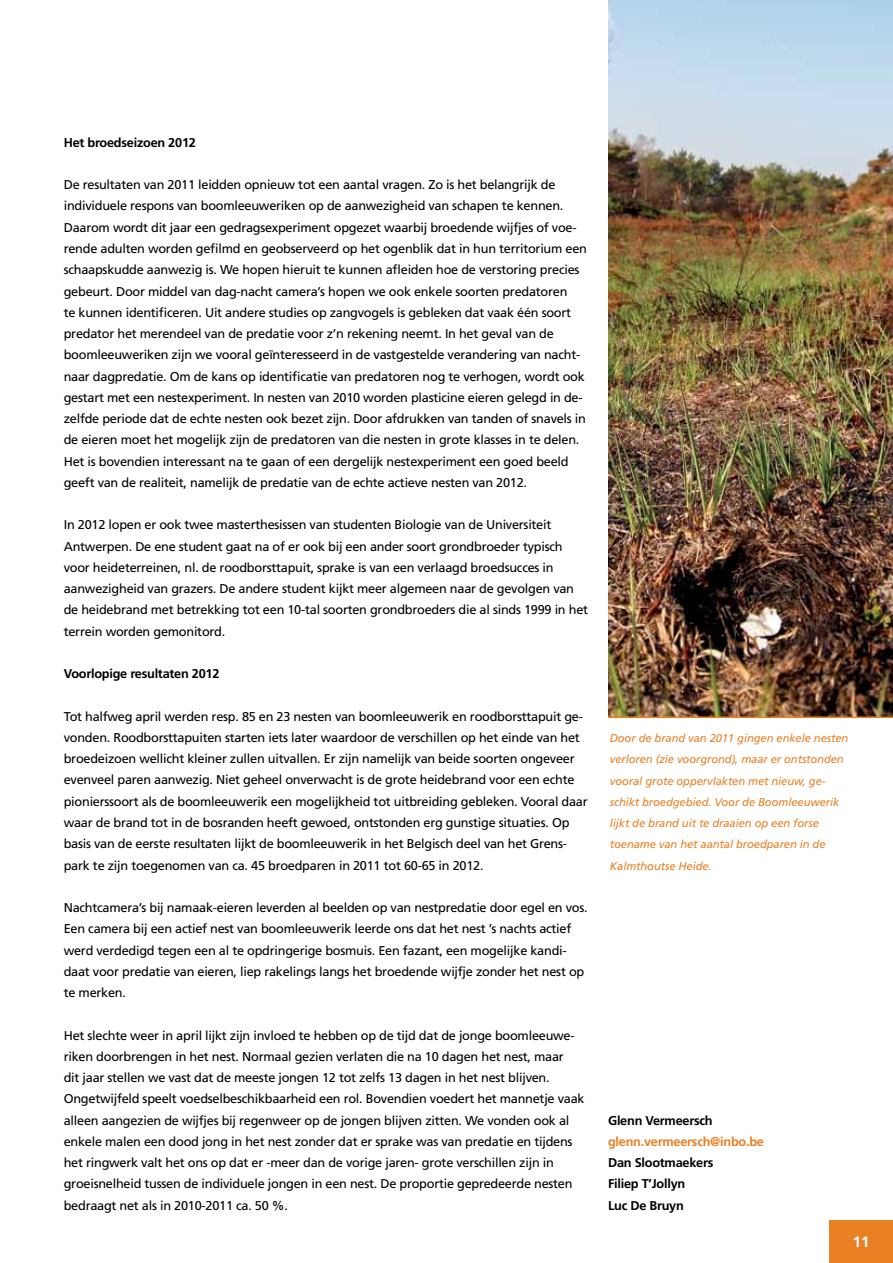
<style>
.page{position:relative;width:893px;height:1263px;background:#fff}
.page>*{position:absolute;margin:0;border:0;box-sizing:border-box;transform-origin:0 0}
.t1{font:700 15px "Frutiger LT Std";color:#fff}
.t2{font:12.75px/21.3px "Frutiger LT Std";letter-spacing:-.02em;color:#000}
.t3{font:700 12.75px/21.3px "Frutiger LT Std";letter-spacing:-.02em;color:#000}
.t4{font:700 12.75px "Frutiger LT Std";letter-spacing:-.02em;color:#ea8024}
.t5{font:italic 11.25px/21.3px "Frutiger LT Std";letter-spacing:-.01em;color:#ea8024}
</style>
<div class="page">
<img style="left:608px;top:0;width:285px;height:716px">
<hr style="left:608px;top:716px;width:285px;height:2px;background:#ea8024">
<div style="left:829px;top:1220px;width:64px;height:43px;background:#ea8024"></div>
<p class="t3" style="left:64px;top:132px;width:134px">Het broedseizoen 2012</p>
<p class="t2" style="left:64px;top:174px;width:525px">De resultaten van 2011 leidden opnieuw tot een aantal vragen. Zo is het belangrijk de individuele respons van boomleeuweriken op de aanwezigheid van schapen te kennen.<br>Daarom wordt dit jaar een gedragsexperiment opgezet waarbij broedende wijfjes of voe&shy;rende adulten worden gefilmd en geobserveerd op het ogenblik dat in hun territorium een schaapskudde aanwezig is. We hopen hieruit te kunnen afleiden hoe de verstoring precies gebeurt. Door middel van dag-nacht camera’s hopen we ook enkele soorten predatoren<br>te kunnen identificeren. Uit andere studies op zangvogels is gebleken dat vaak één soort predator het merendeel van de predatie voor z’n rekening neemt. In het geval van de boomleeuweriken zijn we vooral geïnteresseerd in de vastgestelde verandering van nacht&shy;naar dagpredatie. Om de kans op identificatie van predatoren nog te verhogen, wordt ook gestart met een nestexperiment. In nesten van 2010 worden plasticine eieren gelegd in de&shy;zelfde periode dat de echte nesten ook bezet zijn. Door afdrukken van tanden of snavels in de eieren moet het mogelijk zijn de predatoren van die nesten in grote klasses in te delen.<br>Het is bovendien interessant na te gaan of een dergelijk nestexperiment een goed beeld geeft van de realiteit, namelijk de predatie van de echte actieve nesten van 2012.</p>
<p class="t2" style="left:64px;top:514px;width:526px">In 2012 lopen er ook twee masterthesissen van studenten Biologie van de Universiteit Antwerpen. De ene student gaat na of er ook bij een ander soort grondbroeder typisch voor heideterreinen, nl. de roodborsttapuit, sprake is van een verlaagd broedsucces in aanwezigheid van grazers. De andere student kijkt meer algemeen naar de gevolgen van de heidebrand met betrekking tot een 10-tal soorten grondbroeders die al sinds 1999 in het terrein worden gemonitord.</p>
<p class="t3" style="left:64px;top:663px;width:157px">Voorlopige resultaten 2012</p>
<p class="t2" style="left:64px;top:706px;width:525px">Tot halfweg april werden resp. 85 en 23 nesten van boomleeuwerik en roodborsttapuit ge&shy;vonden. Roodborsttapuiten starten iets later waardoor de verschillen op het einde van het broedeizoen wellicht kleiner zullen uitvallen. Er zijn namelijk van beide soorten ongeveer evenveel paren aanwezig. Niet geheel onverwacht is de grote heidebrand voor een echte pionierssoort als de boomleeuwerik een mogelijkheid tot uitbreiding gebleken. Vooral daar waar de brand tot in de bosranden heeft gewoed, ontstonden erg gunstige situaties. Op basis van de eerste resultaten lijkt de boomleeuwerik in het Belgisch deel van het Grens&shy;park te zijn toegenomen van ca. 45 broedparen in 2011 tot 60-65 in 2012.</p>
<p class="t2" style="left:64px;top:897px;width:525px">Nachtcamera’s bij namaak-eieren leverden al beelden op van nestpredatie door egel en vos.<br>Een camera bij een actief nest van boomleeuwerik leerde ons dat het nest ’s nachts actief werd verdedigd tegen een al te opdringerige bosmuis. Een fazant, een mogelijke kandi&shy;daat voor predatie van eieren, liep rakelings langs het broedende wijfje zonder het nest op te merken.</p>
<p class="t2" style="left:64px;top:1024px;width:522px">Het slechte weer in april lijkt zijn invloed te hebben op de tijd dat de jonge boomleeuwe&shy;riken doorbrengen in het nest. Normaal gezien verlaten die na 10 dagen het nest, maar<br>dit jaar stellen we vast dat de meeste jongen 12 tot zelfs 13 dagen in het nest blijven.<br>Ongetwijfeld speelt voedselbeschikbaarheid een rol. Bovendien voedert het mannetje vaak alleen aangezien de wijfjes bij regenweer op de jongen blijven zitten. We vonden ook al enkele malen een dood jong in het nest zonder dat er sprake was van predatie en tijdens het ringwerk valt het ons op dat er -meer dan de vorige jaren- grote verschillen zijn in groeisnelheid tussen de individuele jongen in een nest. De proportie gepredeerde nesten bedraagt net als in 2010-2011 ca. 50 %.</p>
<p class="t5" style="left:610px;top:727px;width:240px">Door de brand van 2011 gingen enkele nesten verloren (zie voorgrond), maar er ontstonden vooral grote oppervlakten met nieuw, ge&shy;schikt broedgebied. Voor de Boomleeuwerik lijkt de brand uit te draaien op een forse toename van het aantal broedparen in de Kalmthoutse Heide.</p>
<p class="t3" style="left:608px;top:1109px;width:106px">Glenn Vermeersch</p>
<p class="t4" style="left:608px;top:1134px;width:157px">glenn.vermeersch@inbo.be</p>
<p class="t3" style="left:608px;top:1152px;width:107px">Dan Slootmaekers<br>Filiep T’Jollyn<br>Luc De Bruyn</p>
<p class="t1" style="left:853px;top:1233px;width:18px">11</p>
</div>
